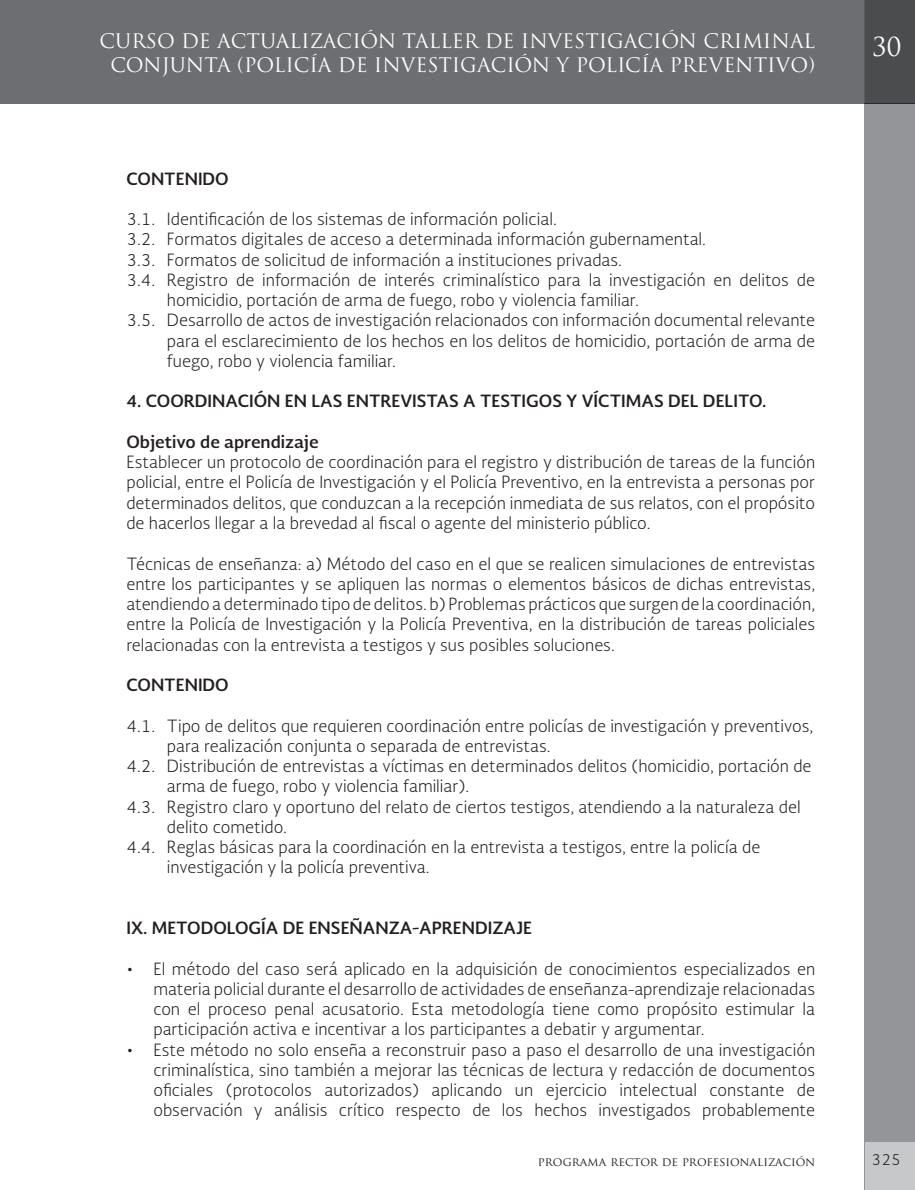
<style>
.page{position:relative;width:915px;height:1190px;background:#fff}
.page>*{position:absolute;margin:0;border:0;box-sizing:border-box;transform-origin:0 0}
.t1{font:25.5px "Trajan Pro";color:#fff}
.t2{font:19.5px/23.4px "Trajan Pro";color:#fff;text-align:center}
.t3{font:300 16.5px/20.2px "Soberana Sans";color:#231f20;text-align:justify}
.t4{font:700 16.5px "Soberana Sans";color:#231f20}
.t5{font:300 15px "Soberana Sans";color:#231f20}
.t6{font:12px "Trajan Pro";color:#231f20}
</style>
<div class="page">
<div style="left:0;top:0;width:864px;height:104px;background:#6d6e71"></div>
<div style="left:864px;top:104px;width:50px;height:1086px;background:#939598"></div>
<div style="left:864px;top:0;width:50px;height:104px;background:#4b4c4d"></div>
<div style="left:865px;top:1142px;width:49px;height:48px;background:#c7c8ca"></div>
<p class="t2" style="left:99px;top:30px;width:717px">CURSO DE ACTUALIZACIÓN TALLER DE INVESTIGACIÓN CRIMINAL<br>CONJUNTA (POLICÍA DE INVESTIGACIÓN Y POLICÍA PREVENTIVO)</p>
<p class="t4" style="left:126px;top:172px;width:104px">CONTENIDO</p>
<p class="t3" style="left:126px;top:211px;width:432px">3.1. Identificación de los sistemas de información policial.</p>
<p class="t3" style="left:126px;top:231px;width:581px">3.2. Formatos digitales de acceso a determinada información gubernamental.</p>
<p class="t3" style="left:126px;top:251px;width:497px">3.3. Formatos de solicitud de información a instituciones privadas.</p>
<p class="t3" style="left:126px;top:271px;width:690px">3.4. Registro de información de interés criminalístico para la investigación en delitos de</p>
<p class="t3" style="left:167px;top:291px;width:473px">homicidio, portación de arma de fuego, robo y violencia familiar.</p>
<p class="t3" style="left:126px;top:312px;width:690px">3.5. Desarrollo de actos de investigación relacionados con información documental relevante</p>
<p class="t3" style="left:167px;top:332px;width:649px">para el esclarecimiento de los hechos en los delitos de homicidio, portación de arma de</p>
<p class="t3" style="left:167px;top:352px;width:231px">fuego, robo y violencia familiar.</p>
<p class="t4" style="left:126px;top:394px;width:641px">4. COORDINACIÓN EN LAS ENTREVISTAS A TESTIGOS Y VÍCTIMAS DEL DELITO.</p>
<p class="t4" style="left:126px;top:435px;width:194px">Objetivo de aprendizaje</p>
<p class="t3" style="left:126px;top:453px;width:690px">Establecer un protocolo de coordinación para el registro y distribución de tareas de la función policial, entre el Policía de Investigación y el Policía Preventivo, en la entrevista a personas por determinados delitos, que conduzcan a la recepción inmediata de sus relatos, con el propósito de hacerlos llegar a la brevedad al fiscal o agente del ministerio público.</p>
<p class="t3" style="left:126px;top:555px;width:690px">Técnicas de enseñanza: a) Método del caso en el que se realicen simulaciones de entrevistas entre los participantes y se apliquen las normas o elementos básicos de dichas entrevistas, atendiendo a determinado tipo de delitos. b) Problemas prácticos que surgen de la coordinación, entre la Policía de Investigación y la Policía Preventiva, en la distribución de tareas policiales relacionadas con la entrevista a testigos y sus posibles soluciones.</p>
<p class="t4" style="left:126px;top:678px;width:104px">CONTENIDO</p>
<p class="t3" style="left:126px;top:717px;width:688px">4.1. Tipo de delitos que requieren coordinación entre policías de investigación y preventivos,</p>
<p class="t3" style="left:167px;top:737px;width:385px">para realización conjunta o separada de entrevistas.</p>
<p class="t3" style="left:126px;top:757px;width:686px">4.2. Distribución de entrevistas a víctimas en determinados delitos (homicidio, portación de</p>
<p class="t3" style="left:167px;top:777px;width:304px">arma de fuego, robo y violencia familiar).</p>
<p class="t3" style="left:126px;top:798px;width:675px">4.3. Registro claro y oportuno del relato de ciertos testigos, atendiendo a la naturaleza del</p>
<p class="t3" style="left:167px;top:818px;width:122px">delito cometido.</p>
<p class="t3" style="left:126px;top:838px;width:635px">4.4. Reglas básicas para la coordinación en la entrevista a testigos, entre la policía de</p>
<p class="t3" style="left:167px;top:858px;width:264px">investigación y la policía preventiva.</p>
<p class="t4" style="left:126px;top:921px;width:407px">IX. METODOLOGÍA DE ENSEÑANZA-APRENDIZAJE</p>
<p class="t3" style="left:153px;top:960px;width:663px;text-align:left">El método del caso será aplicado en la adquisición de conocimientos especializados en materia policial durante el desarrollo de actividades de enseñanza-aprendizaje relacionadas con el proceso penal acusatorio. Esta metodología tiene como propósito estimular la participación activa e incentivar a los participantes a debatir y argumentar.<br>Este método no solo enseña a reconstruir paso a paso el desarrollo de una investigación criminalística, sino también a mejorar las técnicas de lectura y redacción de documentos oficiales (protocolos autorizados) aplicando un ejercicio intelectual constante de observación y análisis crítico respecto de los hechos investigados probablemente</p>
<p class="t6" style="left:538px;top:1154px;width:279px">programa rector de profesionalización</p>
<h1 class="t1" style="left:872px;top:32px;width:31px">30</h1>
<p class="t5" style="left:871px;top:1153px;width:31px">325</p>
</div>
